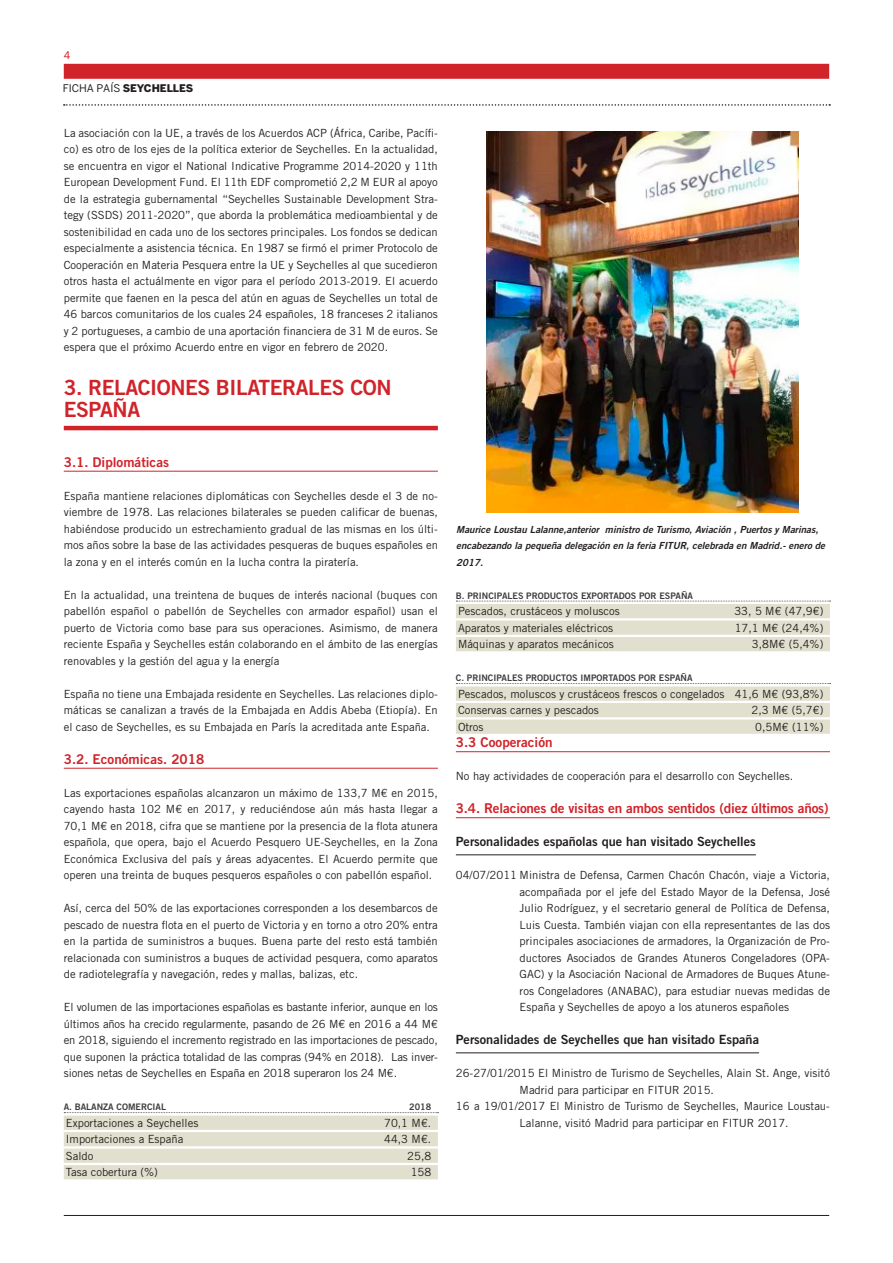
<style>
.page{position:relative;width:893px;height:1263px;background:#fff}
.page>*{position:absolute;margin:0;border:0;box-sizing:border-box;transform-origin:0 0}
.TITULO_1º_NIVEL{font:21px/22.5px "Trade Gothic LT Std Bd 2";letter-spacing:-.02em;color:#d1232a}
.TITULO_2º_NIVEL{font:13.5px "Trade Gothic LT Std Bd 2";letter-spacing:-.01em;color:#d1232a}
.TITULO_3º_NIVEL{font:12.75px "Trade Gothic LT Std Bd 2";color:#231f20}
.TEXTO_NORMAL{font:11.25px/16.5px "Trade Gothic LT Std";color:#231f20;text-align:justify}
.TABLA_TEXTO{font:11.25px "Trade Gothic LT Std";color:#231f20}
.t1{font:900 10.5px "Benton Sans";color:#231f20}
.t2{font:10.5px "Benton Sans";color:#d1232a}
.TEXTO_PIE_DE_FOTO{font:9.75px/16.5px "Trade Gothic LT Std Bd 2 Obl";color:#231f20}
.TABLA_INDICE{font:9px "Trade Gothic LT Std Bd 2";color:#3e3e3f}
.s1{font-weight:400}
</style>
<div class="page">
<div style="left:64px;top:64px;width:765px;height:15px;background:#d1232a"></div>
<hr style="left:64px;top:1215px;width:765px;height:1px;background:#231f20">
<svg style="left:64px;top:104px;width:766px;height:2px"></svg>
<hr style="left:64px;top:426px;width:374px;height:4px;background:#d1232a">
<hr style="left:64px;top:471px;width:374px;height:1px;background:#d1232a">
<hr style="left:64px;top:768px;width:374px;height:1px;background:#d1232a">
<svg style="left:64px;top:1112px;width:374px;height:1px"></svg>
<div style="left:64px;top:1115px;width:374px;height:15px;background:#e1e0ce"></div>
<div style="left:64px;top:1132px;width:374px;height:14px;background:#e1e0ce"></div>
<div style="left:64px;top:1148px;width:374px;height:15px;background:#e1e0ce"></div>
<div style="left:64px;top:1165px;width:374px;height:14px;background:#e1e0ce"></div>
<svg style="left:456px;top:601px;width:375px;height:1px"></svg>
<div style="left:456px;top:604px;width:374px;height:14px;background:#e1e0ce"></div>
<div style="left:456px;top:620px;width:374px;height:15px;background:#e1e0ce"></div>
<div style="left:456px;top:637px;width:374px;height:14px;background:#e1e0ce"></div>
<svg style="left:456px;top:683px;width:375px;height:1px"></svg>
<div style="left:456px;top:686px;width:374px;height:15px;background:#e1e0ce"></div>
<div style="left:456px;top:703px;width:374px;height:14px;background:#e1e0ce"></div>
<div style="left:456px;top:719px;width:374px;height:15px;background:#e1e0ce"></div>
<hr style="left:456px;top:751px;width:374px;height:1px;background:#d1232a">
<hr style="left:456px;top:817px;width:374px;height:1px;background:#d1232a">
<hr style="left:456px;top:854px;width:300px;height:1px;background:#231f20">
<hr style="left:456px;top:1052px;width:303px;height:1px;background:#231f20">
<img style="left:486px;top:131px;width:313px;height:381px">
<p class="t2" style="left:64px;top:49px;width:8px">4</p>
<p class="t1" style="left:63px;top:82px;width:132px"><span class="s1">FICHA PAÍS</span> SEYCHELLES</p>
<p class="TEXTO_NORMAL" style="left:64px;top:124px;width:376px">La asociación con la UE, a través de los Acuerdos ACP (África, Caribe, Pacífi&shy;co) es otro de los ejes de la política exterior de Seychelles. En la actualidad, se encuentra en vigor el National Indicative Programme 2014-2020 y 11th European Development Fund. El 11th EDF comprometió 2,2 M EUR al apoyo de la estrategia gubernamental “Seychelles Sustainable Development Stra&shy;tegy (SSDS) 2011-2020”, que aborda la problemática medioambiental y de sostenibilidad en cada uno de los sectores principales. Los fondos se dedican especialmente a asistencia técnica. En 1987 se firmó el primer Protocolo de Cooperación en Materia Pesquera entre la UE y Seychelles al que sucedieron otros hasta el actuálmente en vigor para el período 2013-2019. El acuerdo permite que faenen en la pesca del atún en aguas de Seychelles un total de 46 barcos comunitarios de los cuales 24 españoles, 18 franceses 2 italianos y 2 portugueses, a cambio de una aportación financiera de 31 M de euros. Se espera que el próximo Acuerdo entre en vigor en febrero de 2020.</p>
<p class="TITULO_1º_NIVEL" style="left:64px;top:376px;width:329px">3. RELACIONES BILATERALES CON<br>ESPAÑA</p>
<p class="TITULO_2º_NIVEL" style="left:64px;top:453px;width:107px">3.1. Diplomáticas</p>
<p class="TEXTO_NORMAL" style="left:64px;top:487px;width:376px">España mantiene relaciones diplomáticas con Seychelles desde el 3 de no&shy;viembre de 1978. Las relaciones bilaterales se pueden calificar de buenas, habiéndose producido un estrechamiento gradual de las mismas en los últi&shy;mos años sobre la base de las actividades pesqueras de buques españoles en la zona y en el interés común en la lucha contra la piratería.</p>
<p class="TEXTO_NORMAL" style="left:64px;top:586px;width:376px">En la actualidad, una treintena de buques de interés nacional (buques con pabellón español o pabellón de Seychelles con armador español) usan el puerto de Victoria como base para sus operaciones. Asimismo, de manera reciente España y Seychelles están colaborando en el ámbito de las energías renovables y la gestión del agua y la energía</p>
<p class="TEXTO_NORMAL" style="left:64px;top:685px;width:376px">España no tiene una Embajada residente en Seychelles. Las relaciones diplo&shy;máticas se canalizan a través de la Embajada en Addis Abeba (Etiopía). En el caso de Seychelles, es su Embajada en París la acreditada ante España.</p>
<p class="TITULO_2º_NIVEL" style="left:64px;top:750px;width:142px">3.2. Económicas. 2018</p>
<p class="TEXTO_NORMAL" style="left:64px;top:784px;width:376px">Las exportaciones españolas alcanzaron un máximo de 133,7 M€ en 2015, cayendo hasta 102 M€ en 2017, y reduciéndose aún más hasta llegar a 70,1 M€ en 2018, cifra que se mantiene por la presencia de la flota atunera española, que opera, bajo el Acuerdo Pesquero UE-Seychelles, en la Zona Económica Exclusiva del país y áreas adyacentes. El Acuerdo permite que operen una treinta de buques pesqueros españoles o con pabellón español.</p>
<p class="TEXTO_NORMAL" style="left:64px;top:900px;width:376px">Así, cerca del 50% de las exportaciones corresponden a los desembarcos de pescado de nuestra flota en el puerto de Victoria y en torno a otro 20% entra en la partida de suministros a buques. Buena parte del resto está también relacionada con suministros a buques de actividad pesquera, como aparatos de radiotelegrafía y navegación, redes y mallas, balizas, etc.</p>
<p class="TEXTO_NORMAL" style="left:64px;top:999px;width:376px">El volumen de las importaciones españolas es bastante inferior, aunque en los últimos años ha crecido regularmente, pasando de 26 M€ en 2016 a 44 M€ en 2018, siguiendo el incremento registrado en las importaciones de pescado, que suponen la práctica totalidad de las compras (94% en 2018). Las inver&shy;siones netas de Seychelles en España en 2018 superaron los 24 M€.</p>
<p class="TABLA_INDICE" style="left:64px;top:1101px;width:104px">A. BALANZA COMERCIAL</p>
<p class="TABLA_INDICE" style="left:409px;top:1101px;width:23px">2018</p>
<p class="TABLA_TEXTO" style="left:66px;top:1116px;width:134px">Exportaciones a Seychelles</p>
<p class="TABLA_TEXTO" style="left:384px;top:1116px;width:49px">70,1 M€.</p>
<p class="TABLA_TEXTO" style="left:66px;top:1132px;width:119px">Importaciones a España</p>
<p class="TABLA_TEXTO" style="left:384px;top:1132px;width:49px">44,3 M€.</p>
<p class="TABLA_TEXTO" style="left:66px;top:1149px;width:29px">Saldo</p>
<p class="TABLA_TEXTO" style="left:407px;top:1149px;width:26px">25,8</p>
<p class="TABLA_TEXTO" style="left:66px;top:1165px;width:94px">Tasa cobertura (%)</p>
<p class="TABLA_TEXTO" style="left:411px;top:1165px;width:22px">158</p>
<p class="TEXTO_PIE_DE_FOTO" style="left:456px;top:521px;width:370px">Maurice Loustau Lalanne,anterior ministro de Turismo, Aviación , Puertos y Marinas, encabezando la pequeña delegación en la feria FITUR, celebrada en Madrid.- enero de<br>2017.</p>
<p class="TABLA_INDICE" style="left:456px;top:590px;width:239px">B. PRINCIPALES PRODUCTOS EXPORTADOS POR ESPAÑA</p>
<p class="TABLA_TEXTO" style="left:458px;top:604px;width:163px">Pescados, crustáceos y moluscos</p>
<p class="TABLA_TEXTO" style="left:734px;top:604px;width:91px">33, 5 M€ (47,9€)</p>
<p class="TABLA_TEXTO" style="left:458px;top:621px;width:157px">Aparatos y materiales eléctricos</p>
<p class="TABLA_TEXTO" style="left:735px;top:621px;width:90px">17,1 M€ (24,4%)</p>
<p class="TABLA_TEXTO" style="left:458px;top:637px;width:157px">Máquinas y aparatos mecánicos</p>
<p class="TABLA_TEXTO" style="left:752px;top:637px;width:73px">3,8M€ (5,4%)</p>
<p class="TABLA_INDICE" style="left:456px;top:672px;width:238px">C. PRINCIPALES PRODUCTOS IMPORTADOS POR ESPAÑA</p>
<p class="TABLA_TEXTO" style="left:458px;top:687px;width:367px">Pescados, moluscos y crustáceos frescos o congelados 41,6 M€ (93,8%)</p>
<p class="TABLA_TEXTO" style="left:458px;top:703px;width:142px">Conservas carnes y pescados</p>
<p class="TABLA_TEXTO" style="left:752px;top:703px;width:73px">2,3 M€ (5,7€)</p>
<p class="TABLA_TEXTO" style="left:458px;top:720px;width:27px">Otros</p>
<p class="TABLA_TEXTO" style="left:755px;top:720px;width:70px">0,5M€ (11%)</p>
<p class="TITULO_2º_NIVEL" style="left:456px;top:734px;width:98px">3.3 Cooperación</p>
<p class="TEXTO_NORMAL" style="left:456px;top:768px;width:339px">No hay actividades de cooperación para el desarrollo con Seychelles.</p>
<p class="TITULO_2º_NIVEL" style="left:456px;top:800px;width:374px">3.4. Relaciones de visitas en ambos sentidos (diez últimos años)</p>
<p class="TITULO_3º_NIVEL" style="left:456px;top:834px;width:301px">Personalidades españolas que han visitado Seychelles</p>
<p class="TEXTO_NORMAL" style="left:520px;top:867px;width:312px;text-indent:-64px">04/07/2011 Ministra de Defensa, Carmen Chacón Chacón, viaje a Victoria, acompañada por el jefe del Estado Mayor de la Defensa, José Julio Rodríguez, y el secretario general de Política de Defensa, Luis Cuesta. También viajan con ella representantes de las dos principales asociaciones de armadores, la Organización de Pro&shy;ductores Asociados de Grandes Atuneros Congeladores (OPA-GAC) y la Asociación Nacional de Armadores de Buques Atune&shy;ros Congeladores (ANABAC), para estudiar nuevas medidas de España y Seychelles de apoyo a los atuneros españoles</p>
<p class="TITULO_3º_NIVEL" style="left:456px;top:1032px;width:305px">Personalidades de Seychelles que han visitado España</p>
<p class="TEXTO_NORMAL" style="left:520px;top:1065px;width:312px;text-indent:-64px">26-27/01/2015 El Ministro de Turismo de Seychelles, Alain St. Ange, visitó<br>Madrid para participar en FITUR 2015.</p>
<p class="TEXTO_NORMAL" style="left:520px;top:1098px;width:312px;text-indent:-64px">16 a 19/01/2017 El Ministro de Turismo de Seychelles, Maurice Loustau-<br>Lalanne, visitó Madrid para participar en FITUR 2017.</p>
</div>
